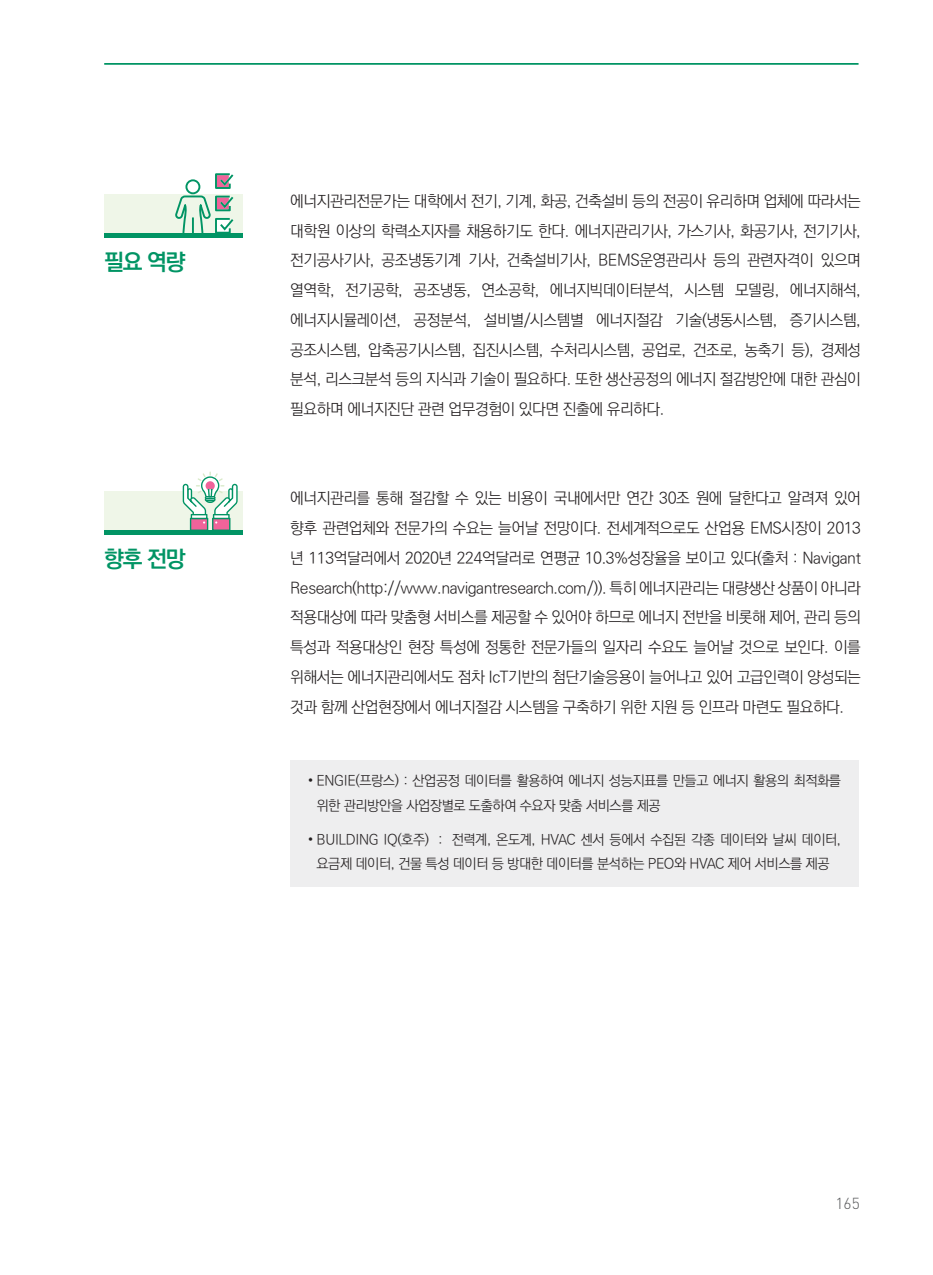
<style>
.page{position:relative;width:933px;height:1275px;background:#fff}
.page>*{position:absolute;margin:0;border:0;box-sizing:border-box;transform-origin:0 0}
.t1{font:22.75px "Ko Pub World Dotum PB";letter-spacing:-.05em;color:#019464}
.t2{font:15.75px/29.8px "Ko Pub World Dotum PL";letter-spacing:-.03em;color:#231f20;text-align:justify}
.t3{font:300 15.75px "DIN Pro";color:#57585a}
.t4{font:14px/24.5px "Ko Pub World Dotum PL";letter-spacing:-.03em;color:#231f20}
</style>
<div class="page">
<hr style="left:104px;top:63px;width:754px;height:2px;background:#019464">
<div style="left:104px;top:194px;width:139px;height:44px;background:#eff6e8"></div>
<div style="left:104px;top:233px;width:139px;height:5px;background:#019464"></div>
<svg style="left:175px;top:173px;width:59px;height:60px"></svg>
<div style="left:104px;top:491px;width:139px;height:44px;background:#eff6e8"></div>
<svg style="left:183px;top:472px;width:55px;height:58px"></svg>
<div style="left:104px;top:530px;width:139px;height:5px;background:#019464"></div>
<div style="left:290px;top:760px;width:568px;height:126px;background:#eeeeef"></div>
<h1 class="t1" style="left:104px;top:246px;width:83px">필요 역량</h1>
<h1 class="t1" style="left:104px;top:542px;width:83px">향후 전망</h1>
<p class="t2" style="left:290px;top:186px;width:572px">에너지관리전문가는 대학에서 전기, 기계, 화공, 건축설비 등의 전공이 유리하며 업체에 따라서는 대학원 이상의 학력소지자를 채용하기도 한다. 에너지관리기사, 가스기사, 화공기사, 전기기사, 전기공사기사, 공조냉동기계 기사, 건축설비기사, BEMS운영관리사 등의 관련자격이 있으며 열역학, 전기공학, 공조냉동, 연소공학, 에너지빅데이터분석, 시스템 모델링, 에너지해석, 에너지시뮬레이션, 공정분석, 설비별/시스템별 에너지절감 기술(냉동시스템, 증기시스템, 공조시스템, 압축공기시스템, 집진시스템, 수처리시스템, 공업로, 건조로, 농축기 등), 경제성 분석, 리스크분석 등의 지식과 기술이 필요하다. 또한 생산공정의 에너지 절감방안에 대한 관심이 필요하며 에너지진단 관련 업무경험이 있다면 진출에 유리하다.</p>
<p class="t2" style="left:290px;top:484px;width:572px">에너지관리를 통해 절감할 수 있는 비용이 국내에서만 연간 30조 원에 달한다고 알려져 있어 향후 관련업체와 전문가의 수요는 늘어날 전망이다. 전세계적으로도 산업용 EMS시장이 2013 년 113억달러에서 2020년 224억달러로 연평균 10.3%성장율을 보이고 있다(출처 : Navigant Research(http://www.navigantresearch.com/)). 특히 에너지관리는 대량생산 상품이 아니라 적용대상에 따라 맞춤형 서비스를 제공할 수 있어야 하므로 에너지 전반을 비롯해 제어, 관리 등의 특성과 적용대상인 현장 특성에 정통한 전문가들의 일자리 수요도 늘어날 것으로 보인다. 이를 위해서는 에너지관리에서도 점차 IcT기반의 첨단기술응용이 늘어나고 있어 고급인력이 양성되는 것과 함께 산업현장에서 에너지절감 시스템을 구축하기 위한 지원 등 인프라 마련도 필요하다.</p>
<p class="t4" style="left:316px;top:769px;width:526px;text-indent:-9px">• ENGIE(프랑스) : 산업공정 데이터를 활용하여 에너지 성능지표를 만들고 에너지 활용의 최적화를 위한 관리방안을 사업장별로 도출하여 수요자 맞춤 서비스를 제공</p>
<p class="t4" style="left:308px;top:828px;width:535px;text-align:center">• BUILDING IQ(호주) ： 전력계, 온도계, HVAC 센서 등에서 수집된 각종 데이터와 날씨 데이터, 요금제 데이터, 건물 특성 데이터 등 방대한 데이터를 분석하는 PEO와 HVAC 제어 서비스를 제공</p>
<p class="t3" style="left:835px;top:1193px;width:26px">165</p>
</div>
